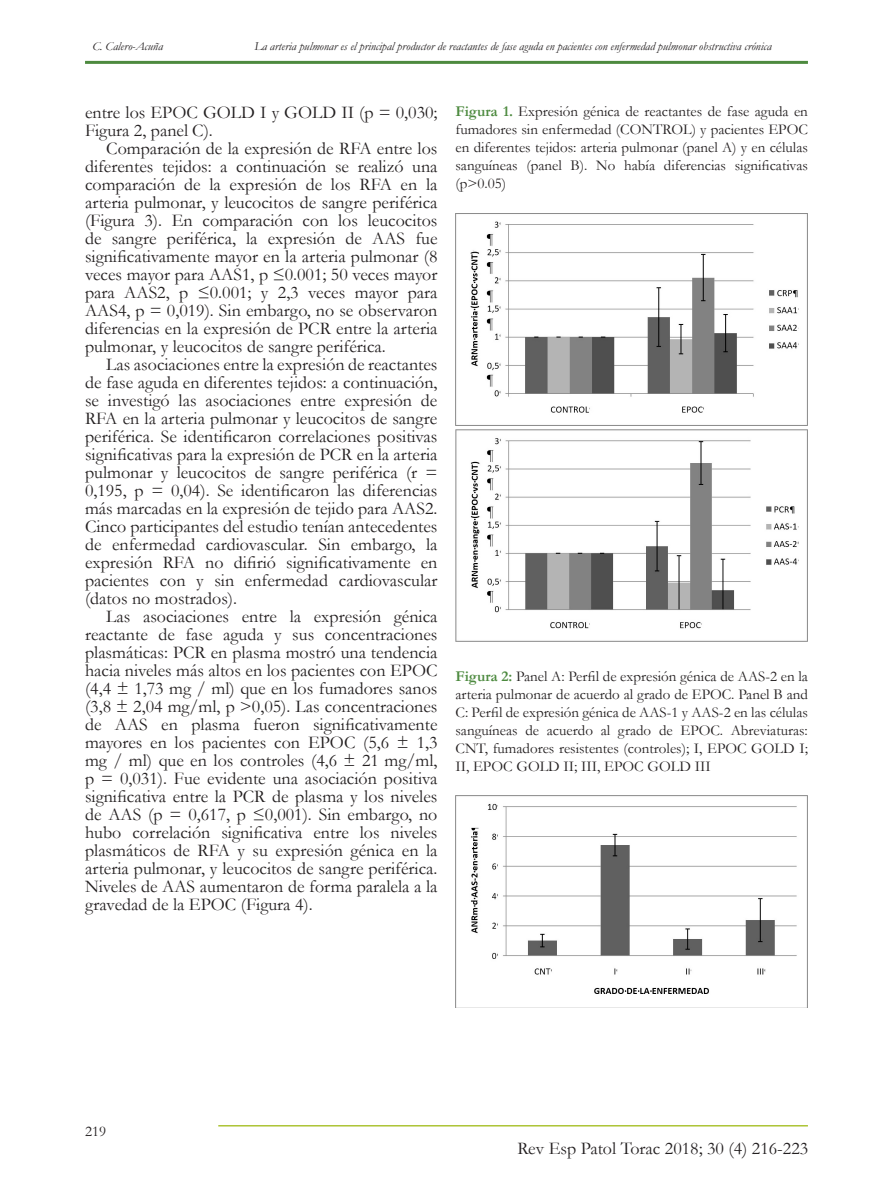
<style>
.page{position:relative;width:893px;height:1191px;background:#fff}
.page>*{position:absolute;margin:0;border:0;box-sizing:border-box;transform-origin:0 0}
.t1{font:18px/18px "Garamond";color:#231f20;text-align:justify}
.t2{font:15px/18px "Garamond";color:#231f20;text-align:justify}
.t3{font:italic 12px "Garamond";color:#231f20}
.s1{font-weight:700;color:#4d8a3f}
</style>
<div class="page">
<hr style="left:218px;top:1125px;width:590px;height:1px;background:#adc435">
<hr style="left:85px;top:61px;width:723px;height:3px;background:#4d8a3f">
<img style="left:455px;top:213px;width:353px;height:212px">
<img style="left:455px;top:429px;width:353px;height:212px">
<img style="left:455px;top:796px;width:353px;height:212px">
<p class="t3" style="left:92px;top:38px;width:72px">C. Calero-Acuña</p>
<p class="t3" style="left:254px;top:38px;width:519px">La arteria pulmonar es el principal productor de reactantes de fase aguda en pacientes con enfermedad pulmonar obstructiva crónica</p>
<p class="t1" style="left:85px;top:103px;width:354px">entre los EPOC GOLD I y GOLD II (p = 0,030;<br>Figura 2, panel C).</p>
<p class="t1" style="left:85px;top:139px;width:354px;text-indent:21px">Comparación de la expresión de RFA entre los diferentes tejidos: a continuación se realizó una comparación de la expresión de los RFA en la arteria pulmonar, y leucocitos de sangre periférica (Figura 3). En comparación con los leucocitos de sangre periférica, la expresión de AAS fue significativamente mayor en la arteria pulmonar (8 veces mayor para AAS1, p ≤0.001; 50 veces mayor para AAS2, p ≤0.001; y 2,3 veces mayor para AAS4, p = 0,019). Sin embargo, no se observaron diferencias en la expresión de PCR entre la arteria pulmonar, y leucocitos de sangre periférica.</p>
<p class="t1" style="left:85px;top:355px;width:354px;text-indent:21px">Las asociaciones entre la expresión de reactantes de fase aguda en diferentes tejidos: a continuación, se investigó las asociaciones entre expresión de RFA en la arteria pulmonar y leucocitos de sangre periférica. Se identificaron correlaciones positivas significativas para la expresión de PCR en la arteria pulmonar y leucocitos de sangre periférica (r = 0,195, p = 0,04). Se identificaron las diferencias más marcadas en la expresión de tejido para AAS2.<br>Cinco participantes del estudio tenían antecedentes de enfermedad cardiovascular. Sin embargo, la expresión RFA no difirió significativamente en pacientes con y sin enfermedad cardiovascular (datos no mostrados).</p>
<p class="t1" style="left:85px;top:607px;width:354px;text-indent:21px">Las asociaciones entre la expresión génica reactante de fase aguda y sus concentraciones plasmáticas: PCR en plasma mostró una tendencia hacia niveles más altos en los pacientes con EPOC (4,4 ± 1,73 mg / ml) que en los fumadores sanos (3,8 ± 2,04 mg/ml, p &gt;0,05). Las concentraciones de AAS en plasma fueron significativamente mayores en los pacientes con EPOC (5,6 ± 1,3 mg / ml) que en los controles (4,6 ± 21 mg/ml, p = 0,031). Fue evidente una asociación positiva significativa entre la PCR de plasma y los niveles de AAS (p = 0,617, p ≤0,001). Sin embargo, no hubo correlación significativa entre los niveles plasmáticos de RFA y su expresión génica en la arteria pulmonar, y leucocitos de sangre periférica.<br>Niveles de AAS aumentaron de forma paralela a la gravedad de la EPOC (Figura 4).</p>
<p class="t2" style="left:455px;top:102px;width:354px"><span class="s1">Figura 1.</span> Expresión génica de reactantes de fase aguda en fumadores sin enfermedad (CONTROL) y pacientes EPOC en diferentes tejidos: arteria pulmonar (panel A) y en células sanguíneas (panel B). No había diferencias significativas (p&gt;0.05)</p>
<p class="t2" style="left:455px;top:666px;width:354px"><span class="s1">Figura 2:</span> Panel A: Perfil de expresión génica de AAS-2 en la arteria pulmonar de acuerdo al grado de EPOC. Panel B and C: Perfil de expresión génica de AAS-1 y AAS-2 en las células sanguíneas de acuerdo al grado de EPOC. Abreviaturas:<br>CNT, fumadores resistentes (controles); I, EPOC GOLD I; II, EPOC GOLD II; III, EPOC GOLD III</p>
<p class="t2" style="left:85px;top:1122px;width:23px">219</p>
<p class="t1" style="left:517px;top:1138px;width:292px">Rev Esp Patol Torac 2018; 30 (4) 216-223</p>
</div>
